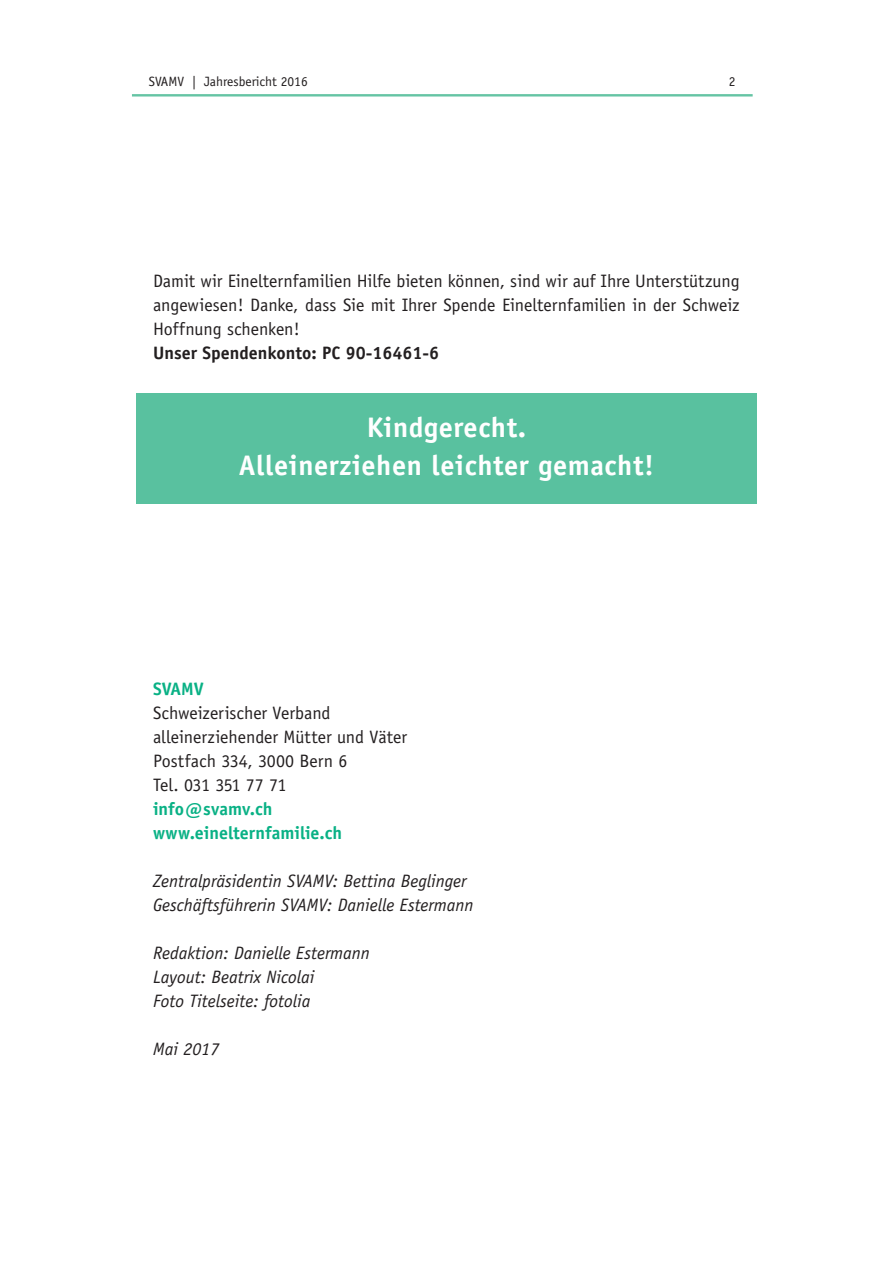
<style>
.page{position:relative;width:893px;height:1263px;background:#fff}
.page>*{position:absolute;margin:0;border:0;box-sizing:border-box;transform-origin:0 0}
.t1{font:700 28.35px/39px "Officina Sans";letter-spacing:.02em;color:#fff;text-align:center}
.t2{font:18px/24px "Officina Sans";letter-spacing:-.005em;color:#231f20}
.t3{font:italic 18px/24px "Officina Sans";color:#231f20}
.t4{font:700 18px/24px "Officina Sans";color:#09b185}
.t5{font:700 18px "Officina Sans";color:#231f20}
.t6{font:13.5px "Officina Sans";color:#231f20}
</style>
<div class="page">
<hr style="left:132px;top:94px;width:621px;height:3px;background:#65c4a4">
<div style="left:136px;top:393px;width:621px;height:111px;background:#59c19f"></div>
<p class="t6" style="left:149px;top:73px;width:160px">SVAMV | Jahresbericht 2016</p>
<p class="t6" style="left:729px;top:73px;width:8px">2</p>
<p class="t2" style="left:153px;top:269px;width:588px;text-align:justify">Damit wir Einelternfamilien Hilfe bieten können, sind wir auf Ihre Unterstützung angewiesen! Danke, dass Sie mit Ihrer Spende Einelternfamilien in der Schweiz Hoffnung schenken!</p>
<p class="t5" style="left:153px;top:342px;width:288px">Unser Spendenkonto: PC 90-16461-6</p>
<h1 class="t1" style="left:239px;top:407px;width:417px">Kindgerecht.<br>Alleinerziehen leichter gemacht!</h1>
<p class="t4" style="left:153px;top:676px;width:52px">SVAMV</p>
<p class="t2" style="left:153px;top:700px;width:256px">Schweizerischer Verband alleinerziehender Mütter und Väter<br>Postfach 334, 3000 Bern 6<br>Tel. 031 351 77 71</p>
<p class="t4" style="left:153px;top:796px;width:191px">info@svamv.ch www.einelternfamilie.ch</p>
<p class="t3" style="left:153px;top:868px;width:322px">Zentralpräsidentin SVAMV: Bettina Beglinger<br>Geschäftsführerin SVAMV: Danielle Estermann</p>
<p class="t3" style="left:153px;top:940px;width:218px">Redaktion: Danielle Estermann<br>Layout: Beatrix Nicolai<br>Foto Titelseite: fotolia</p>
<p class="t3" style="left:153px;top:1036px;width:68px">Mai 2017</p>
</div>
